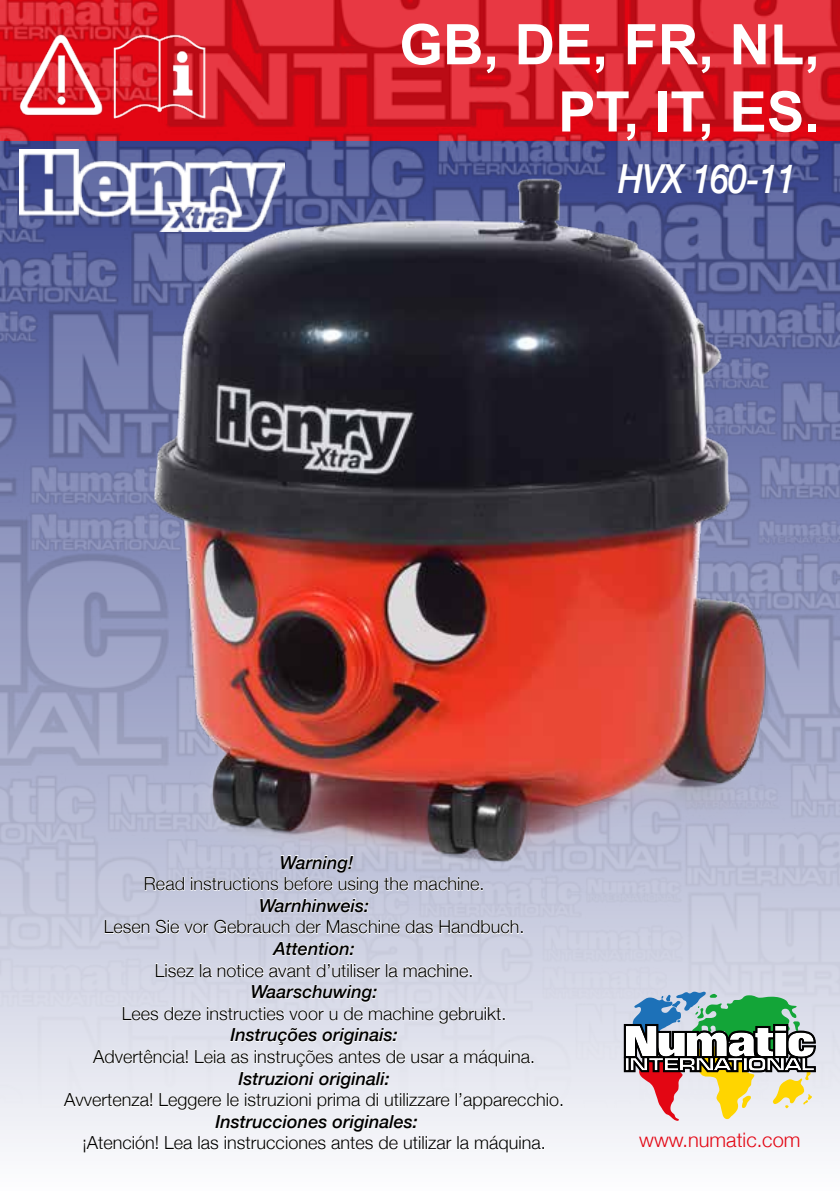
<style>
.page{position:relative;width:840px;height:1191px;background:#fff}
.page>*{position:absolute;margin:0;border:0;box-sizing:border-box;transform-origin:0 0}
.t1{font:700 56px/67.2px "Arial";color:#fff;text-align:right}
.t2{font:italic 500 40px "Helvetica Neue";letter-spacing:-.025em;color:#fff;scale:.85 1}
.t3{font:300 20px "Helvetica Neue";color:#e30613}
.t4{font:300 18px "Helvetica Neue";color:#000}
.t5{font:italic 500 18px "Helvetica Neue";color:#000}
</style>
<div class="page">
<img style="left:0;top:0;width:839px;height:1147px">
<img style="left:18px;top:22px;width:195px;height:99px">
<svg style="left:623px;top:991px;width:192px;height:130px"></svg>
<img style="left:140px;top:159px;width:639px;height:711px">
<img style="left:19px;top:149px;width:266px;height:82px">
<svg style="left:63px;top:826px;width:499px;height:321px"></svg>
<h1 class="t1" style="left:399px;top:13px;width:422px">GB, DE, FR, NL,<br>PT, IT, ES.</h1>
<h2 class="t2" style="left:618px;top:144px;width:210px">HVX 160-11</h2>
<p class="t5" style="left:280px;top:846px;width:75px">Warning!</p>
<p class="t4" style="left:144px;top:869px;width:342px">Read instructions before using the machine.</p>
<p class="t5" style="left:259px;top:890px;width:112px">Warnhinweis:</p>
<p class="t4" style="left:104px;top:912px;width:422px">Lesen Sie vor Gebrauch der Maschine das Handbuch.</p>
<p class="t5" style="left:273px;top:933px;width:83px">Attention:</p>
<p class="t4" style="left:155px;top:955px;width:320px">Lisez la notice avant d’utiliser la machine.</p>
<p class="t5" style="left:251px;top:976px;width:128px">Waarschuwing:</p>
<p class="t4" style="left:122px;top:998px;width:386px">Lees deze instructies voor u de machine gebruikt.</p>
<p class="t5" style="left:230px;top:1019px;width:169px">Instruções originais:</p>
<p class="t4" style="left:93px;top:1042px;width:443px">Advertência! Leia as instruções antes de usar a máquina.</p>
<p class="t5" style="left:238px;top:1062px;width:153px">Istruzioni originali:</p>
<p class="t4" style="left:64px;top:1085px;width:501px">Avvertenza! Leggere le istruzioni prima di utilizzare l’apparecchio.</p>
<p class="t5" style="left:215px;top:1106px;width:204px">Instrucciones originales:</p>
<p class="t4" style="left:82px;top:1128px;width:465px">¡Atención! Lea las instrucciones antes de utilizar la máquina.</p>
<p class="t3" style="left:638px;top:1124px;width:163px">www.numatic.com</p>
</div>
